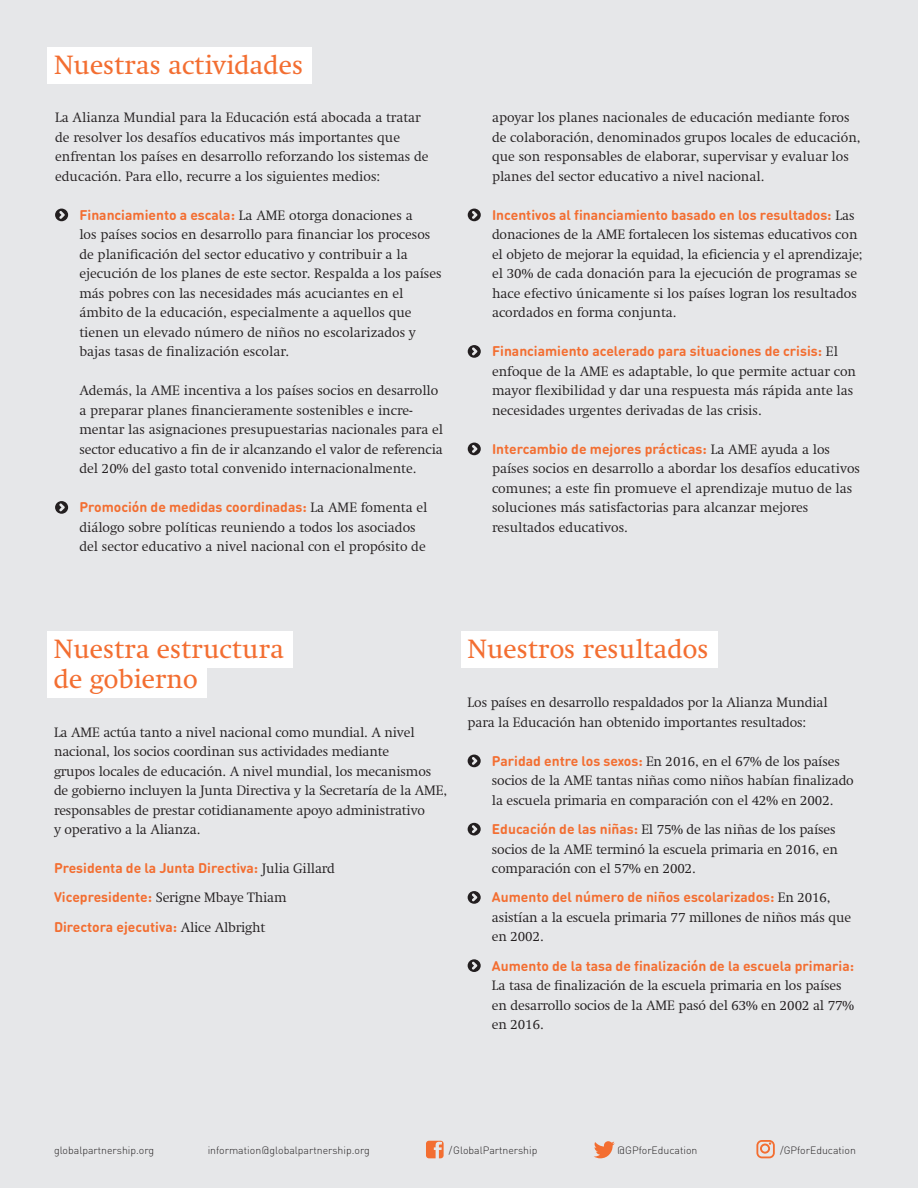
<style>
.page{position:relative;width:918px;height:1188px;background:#e6e7e9}
.page>*{position:absolute;margin:0;border:0;box-sizing:border-box;transform-origin:0 0}
.headline_with_line{font:27px "Swift LT Std";color:#f36e31}
.body_copy_SWIFT_9_25{font:300 13.8px/19.5px "Swift LT Std";color:#231f20}
.body_copy_SWIFT_9_25-2{font:700 13.8px "DIN Round Pro";color:#f36e31}
.credits{font:300 10.5px "DIN Round Pro";color:#282526}
.s1{font-family:"DIN Round Pro";font-weight:700;color:#f36e31}
.s2{font-family:"Swift LT Std";font-weight:300;color:#231f20}
</style>
<div class="page">
<div style="left:47px;top:632px;width:246px;height:36px;background:#fff"></div>
<div style="left:47px;top:662px;width:159px;height:36px;background:#fff"></div>
<div style="left:461px;top:632px;width:256px;height:36px;background:#fff"></div>
<svg style="left:55px;top:209px;width:13px;height:12px"></svg>
<svg style="left:55px;top:501px;width:13px;height:13px"></svg>
<svg style="left:468px;top:755px;width:13px;height:12px"></svg>
<svg style="left:468px;top:823px;width:13px;height:13px"></svg>
<svg style="left:468px;top:891px;width:13px;height:13px"></svg>
<svg style="left:468px;top:959px;width:13px;height:13px"></svg>
<svg style="left:468px;top:209px;width:13px;height:12px"></svg>
<svg style="left:468px;top:345px;width:13px;height:13px"></svg>
<svg style="left:468px;top:443px;width:13px;height:12px"></svg>
<div style="left:47px;top:48px;width:265px;height:36px;background:#fff"></div>
<svg style="left:426px;top:1141px;width:18px;height:17px"></svg>
<svg style="left:594px;top:1141px;width:21px;height:17px"></svg>
<svg style="left:756px;top:1140px;width:19px;height:18px"></svg>
<p class="headline_with_line" style="left:54px;top:50px;width:251px">Nuestras actividades</p>
<p class="body_copy_SWIFT_9_25" style="left:55px;top:108px;width:375px">La Alianza Mundial para la Educación está abocada a tratar de resolver los desafíos educativos más importantes que enfrentan los países en desarrollo reforzando los sistemas de educación. Para ello, recurre a los siguientes medios:</p>
<p class="body_copy_SWIFT_9_25" style="left:79px;top:206px;width:364px"><span class="s1">Financiamiento a escala:</span> La AME otorga donaciones a<br>los países socios en desarrollo para financiar los procesos de planificación del sector educativo y contribuir a la ejecución de los planes de este sector. Respalda a los países más pobres con las necesidades más acuciantes en el ámbito de la educación, especialmente a aquellos que tienen un elevado número de niños no escolarizados y bajas tasas de finalización escolar.</p>
<p class="body_copy_SWIFT_9_25" style="left:79px;top:381px;width:365px">Además, la AME incentiva a los países socios en desarrollo a preparar planes financieramente sostenibles e incre&shy;mentar las asignaciones presupuestarias nacionales para el sector educativo a fin de ir alcanzando el valor de referencia del 20% del gasto total convenido internacionalmente.</p>
<p class="body_copy_SWIFT_9_25" style="left:79px;top:498px;width:350px"><span class="s1">Promoción de medidas coordinadas:</span> La AME fomenta el diálogo sobre políticas reuniendo a todos los asociados del sector educativo a nivel nacional con el propósito de</p>
<p class="body_copy_SWIFT_9_25" style="left:492px;top:108px;width:370px">apoyar los planes nacionales de educación mediante foros de colaboración, denominados grupos locales de educación, que son responsables de elaborar, supervisar y evaluar los planes del sector educativo a nivel nacional.</p>
<p class="body_copy_SWIFT_9_25" style="left:492px;top:206px;width:372px"><span class="s1">Incentivos al financiamiento basado en los resultados:</span> Las donaciones de la AME fortalecen los sistemas educativos con el objeto de mejorar la equidad, la eficiencia y el aprendizaje; el 30% de cada donación para la ejecución de programas se hace efectivo únicamente si los países logran los resultados acordados en forma conjunta.</p>
<p class="body_copy_SWIFT_9_25" style="left:492px;top:342px;width:366px"><span class="s1">Financiamiento acelerado para situaciones de crisis:</span> El enfoque de la AME es adaptable, lo que permite actuar con mayor flexibilidad y dar una respuesta más rápida ante las necesidades urgentes derivadas de las crisis.</p>
<p class="body_copy_SWIFT_9_25" style="left:492px;top:440px;width:370px"><span class="s1">Intercambio de mejores prácticas:</span> La AME ayuda a los países socios en desarrollo a abordar los desafíos educativos comunes; a este fin promueve el aprendizaje mutuo de las soluciones más satisfactorias para alcanzar mejores resultados educativos.</p>
<p class="headline_with_line" style="left:54px;top:634px;width:232px">Nuestra estructura</p>
<p class="headline_with_line" style="left:54px;top:664px;width:145px">de gobierno</p>
<p class="body_copy_SWIFT_9_25" style="left:54px;top:722px;width:362px">La AME actúa tanto a nivel nacional como mundial. A nivel nacional, los socios coordinan sus actividades mediante</p>
<p class="body_copy_SWIFT_9_25" style="left:54px;top:761px;width:379px">grupos locales de educación. A nivel mundial, los mecanismos</p>
<p class="body_copy_SWIFT_9_25" style="left:54px;top:781px;width:395px">de gobierno incluyen la Junta Directiva y la Secretaría de la AME,</p>
<p class="body_copy_SWIFT_9_25" style="left:54px;top:800px;width:373px">responsables de prestar cotidianamente apoyo administrativo</p>
<p class="body_copy_SWIFT_9_25" style="left:54px;top:820px;width:148px">y operativo a la Alianza.</p>
<p class="body_copy_SWIFT_9_25-2" style="left:54px;top:858px;width:283px">Presidenta de la Junta Directiva: <span class="s2">Julia Gillard</span></p>
<p class="body_copy_SWIFT_9_25" style="left:54px;top:888px;width:234px"><span class="s1">Vicepresidente:</span> Serigne Mbaye Thiam</p>
<p class="body_copy_SWIFT_9_25-2" style="left:54px;top:917px;width:213px">Directora ejecutiva: <span class="s2">Alice Albright</span></p>
<p class="headline_with_line" style="left:468px;top:634px;width:243px">Nuestros resultados</p>
<p class="body_copy_SWIFT_9_25" style="left:468px;top:693px;width:362px">Los países en desarrollo respaldados por la Alianza Mundial para la Educación han obtenido importantes resultados:</p>
<p class="body_copy_SWIFT_9_25" style="left:492px;top:752px;width:363px"><span class="s1">Paridad entre los sexos:</span> En 2016, en el 67% de los países socios de la AME tantas niñas como niños habían finalizado la escuela primaria en comparación con el 42% en 2002.</p>
<p class="body_copy_SWIFT_9_25" style="left:492px;top:820px;width:347px"><span class="s1">Educación de las niñas:</span> El 75% de las niñas de los países socios de la AME terminó la escuela primaria en 2016, en comparación con el 57% en 2002.</p>
<p class="body_copy_SWIFT_9_25" style="left:492px;top:888px;width:361px"><span class="s1">Aumento del número de niños escolarizados:</span> En 2016, asistían a la escuela primaria 77 millones de niños más que en 2002.</p>
<p class="body_copy_SWIFT_9_25" style="left:492px;top:956px;width:364px"><span class="s1">Aumento de la tasa de finalización de la escuela primaria:<br></span>La tasa de finalización de la escuela primaria en los países en desarrollo socios de la AME pasó del 63% en 2002 al 77% en 2016.</p>
<p class="credits" style="left:54px;top:1143px;width:102px">globalpartnership.org</p>
<p class="credits" style="left:208px;top:1143px;width:164px">information@globalpartnership.org</p>
<p class="credits" style="left:449px;top:1143px;width:90px">/GlobalPartnership</p>
<p class="credits" style="left:617px;top:1143px;width:82px">@GPforEducation</p>
<p class="credits" style="left:780px;top:1143px;width:77px">/GPforEducation</p>
</div>
